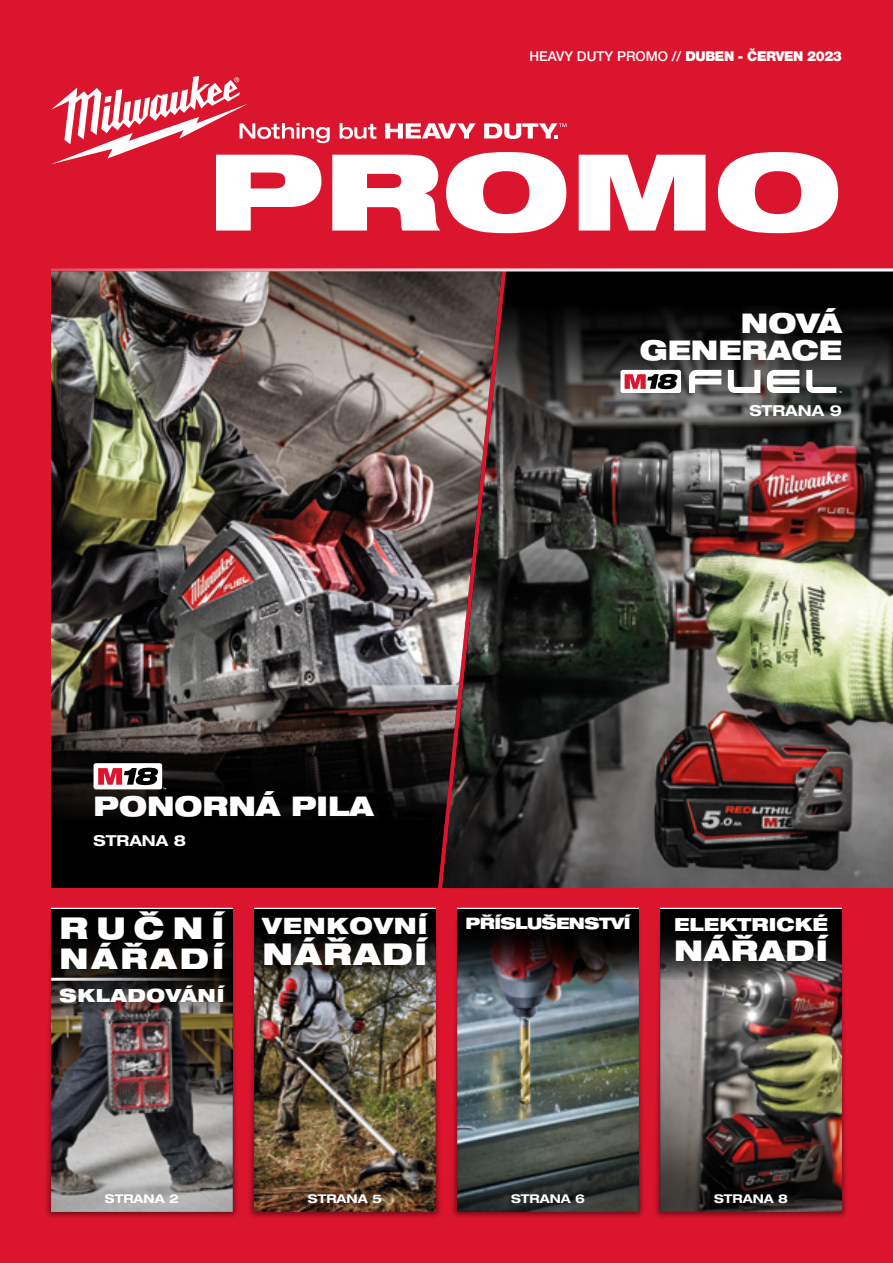
<style>
.page{position:relative;width:893px;height:1263px;background:#dc152e}
.page>*{position:absolute;margin:0;border:0;box-sizing:border-box;transform-origin:0 0}
.t1{font:900 expanded 106.2px "Helvetica Neue LTW1 G";color:#fff;scale:1.16 1}
.t2{font:900 expanded 30px "Helvetica Neue LTW1 G";letter-spacing:.06em;color:#fff}
.t3{font:900 expanded 28.5px "Helvetica Neue LTW1 G";letter-spacing:.075em;color:#fff}
.t4{font:900 expanded 27px/27px "Helvetica Neue LTW1 G";color:#fff;text-align:right}
.t5{font:900 expanded 22.5px "Helvetica Neue LTW1 G";letter-spacing:.04em;color:#fff}
.t6{font:900 expanded 18px "Helvetica Neue LTW1 G";letter-spacing:.04em;color:#fff}
.t7{font:900 expanded 18px "Helvetica Neue LTW1 G";color:#fff}
.t8{font:900 expanded 15.75px "Helvetica Neue LTW1 G";letter-spacing:-.04em;color:#fff}
.t9{font:700 expanded 15px "Helvetica Neue LTW1 G";color:#fff}
.t10{font:500 13.5px "Helvetica Neue LTW1 G";color:#fff}
.t11{font:700 expanded 12px "Helvetica Neue LTW1 G";color:#fff}
.s1{font-weight:900}
</style>
<div class="page">
<div style="left:51px;top:820px;width:391px;height:68px;background:#000"></div>
<img style="left:51px;top:271px;width:391px;height:549px">
<svg style="left:442px;top:271px;width:451px;height:34px;background:#0f0b0b"></svg>
<img style="left:442px;top:305px;width:451px;height:583px">
<div style="left:44px;top:912px;width:196px;height:306px;background:#000;opacity:.5"></div>
<div style="left:247px;top:912px;width:196px;height:306px;background:#000;opacity:.5"></div>
<div style="left:450px;top:912px;width:196px;height:306px;background:#000;opacity:.5"></div>
<div style="left:653px;top:912px;width:196px;height:306px;background:#000;opacity:.5"></div>
<hr style="left:51px;top:908px;width:182px;height:1px;background:#fff">
<hr style="left:254px;top:908px;width:182px;height:1px;background:#fff">
<hr style="left:457px;top:908px;width:182px;height:1px;background:#fff">
<hr style="left:660px;top:908px;width:182px;height:1px;background:#fff">
<hr style="left:51px;top:268px;width:842px;height:3px;background:#fff">
<svg style="left:340px;top:123px;width:36px;height:16px"></svg>
<svg style="left:385px;top:123px;width:91px;height:15px"></svg>
<svg style="left:484px;top:123px;width:82px;height:16px"></svg>
<svg style="left:51px;top:76px;width:279px;height:88px"></svg>
<img style="left:51px;top:1016px;width:182px;height:196px">
<img style="left:254px;top:980px;width:182px;height:232px">
<img style="left:457px;top:980px;width:182px;height:232px">
<img style="left:660px;top:980px;width:182px;height:232px">
<svg style="left:51px;top:909px;width:182px;height:107px;background:#191614"></svg>
<svg style="left:254px;top:909px;width:182px;height:71px;background:#1a1916"></svg>
<svg style="left:457px;top:909px;width:182px;height:71px;background:#1a1213"></svg>
<svg style="left:660px;top:909px;width:182px;height:71px;background:#1c1b1a"></svg>
<div style="left:94px;top:763px;width:68px;height:26px;background:#fff;border-radius:3px"></div>
<svg style="left:98px;top:768px;width:68px;height:21px"></svg>
<svg style="left:689px;top:370px;width:32px;height:23px"></svg>
<svg style="left:728px;top:370px;width:32px;height:23px"></svg>
<svg style="left:767px;top:370px;width:32px;height:23px"></svg>
<svg style="left:806px;top:370px;width:36px;height:23px"></svg>
<div style="left:620px;top:370px;width:61px;height:23px;background:#fff;border-radius:2px"></div>
<svg style="left:625px;top:374px;width:53px;height:15px"></svg>
<hr style="left:51px;top:978px;width:182px;height:3px;background:#fff">
<p class="t10" style="left:529px;top:48px;width:314px">HEAVY DUTY PROMO // <span class="s1">DUBEN - ČERVEN 2023</span></p>
<h1 class="t1" style="left:207px;top:123px;width:548px">PROMO</h1>
<h3 class="t4" style="left:640px;top:309px;width:204px">NOVÁ<br>GENERACE</h3>
<p class="t9" style="left:749px;top:401px;width:94px">STRANA 9</p>
<h3 class="t4" style="left:94px;top:792px;width:281px">PONORNÁ PILA</h3>
<p class="t9" style="left:94px;top:830px;width:94px">STRANA 8</p>
<h2 class="t2" style="left:60px;top:909px;width:166px">RUČNÍ</h2>
<h3 class="t3" style="left:60px;top:940px;width:166px">NÁŘADÍ</h3>
<h3 class="t6" style="left:60px;top:984px;width:166px">SKLADOVÁNÍ</h3>
<h3 class="t5" style="left:263px;top:911px;width:166px">VENKOVNÍ</h3>
<p class="t8" style="left:466px;top:913px;width:166px">PŘÍSLUŠENSTVÍ</p>
<h2 class="t2" style="left:263px;top:935px;width:166px">NÁŘADÍ</h2>
<h3 class="t7" style="left:674px;top:912px;width:155px">ELEKTRICKÉ</h3>
<h3 class="t3" style="left:674px;top:932px;width:155px">NÁŘADÍ</h3>
<p class="t11" style="left:105px;top:1191px;width:76px">STRANA 2</p>
<p class="t11" style="left:308px;top:1191px;width:76px">STRANA 5</p>
<p class="t11" style="left:511px;top:1191px;width:76px">STRANA 6</p>
<p class="t11" style="left:714px;top:1191px;width:76px">STRANA 8</p>
</div>
